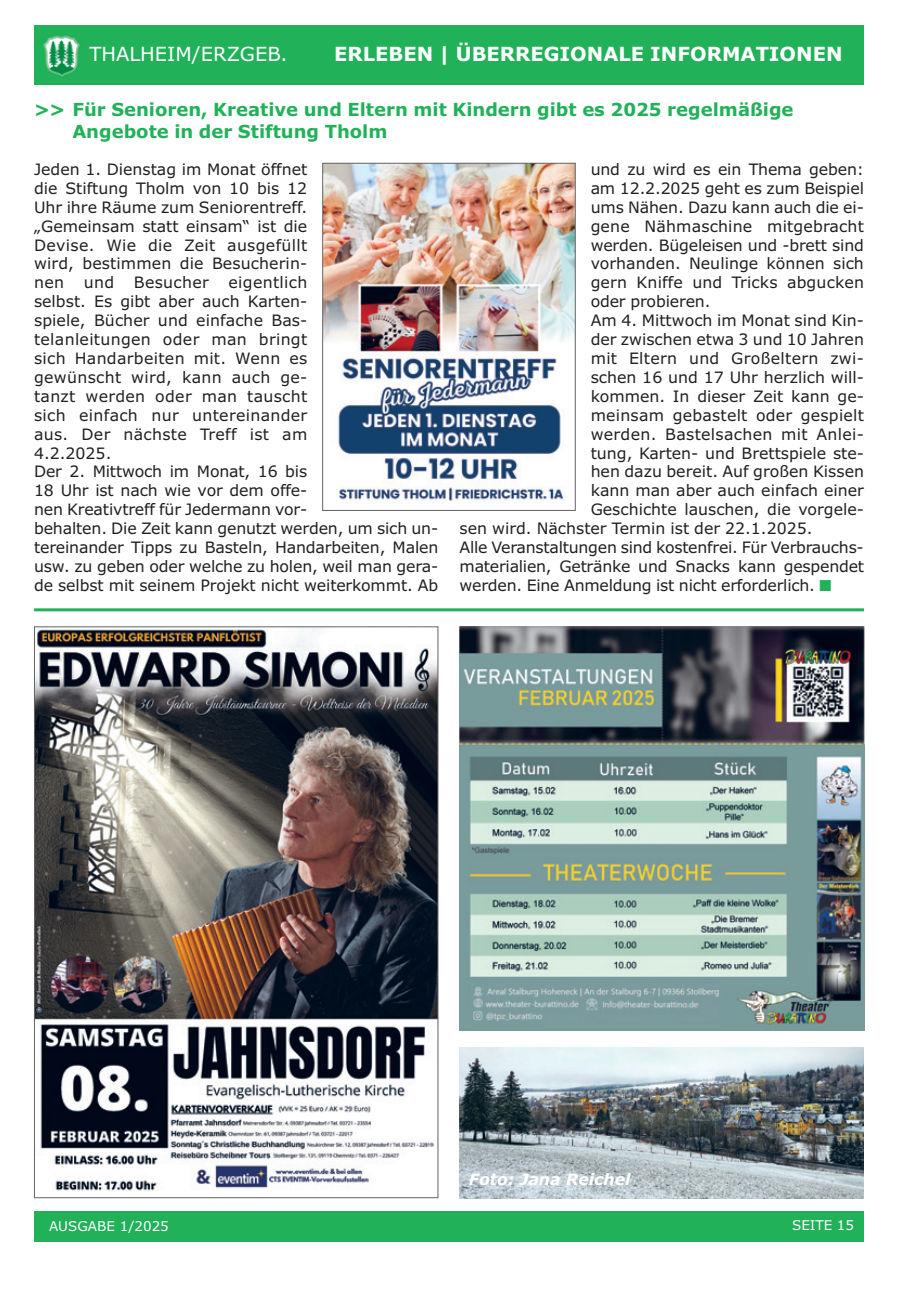
<style>
.page{position:relative;width:915px;height:1293px;background:#fff}
.page>*{position:absolute;margin:0;border:0;box-sizing:border-box;transform-origin:0 0}
.t1{font:700 19.5px "Verdana";color:#fff}
.t2{font:19.5px "Verdana";color:#fff}
.t3{font:700 18px/21.6px "Verdana";color:#21b259}
.t4{font:15.75px/18.9px "Verdana";color:#231f20;text-align:justify}
.t5{font:15.75px "Verdana";letter-spacing:.02em;color:#231f20}
.t6{font:italic 700 15.75px "Verdana";color:#fff}
.t7{font:13.5px "Verdana";color:#fff}
.s1{color:#21b259}
</style>
<div class="page">
<div style="left:34px;top:1211px;width:829px;height:31px;background:#21b259"></div>
<div style="left:34px;top:26px;width:829px;height:59px;background:#21b259"></div>
<img style="left:43px;top:35px;width:37px;height:42px">
<img style="left:324px;top:165px;width:249px;height:337px">
<div style="left:322px;top:163px;width:253px;height:348px;border:1px solid #636366"></div>
<img style="left:459px;top:626px;width:405px;height:404px">
<img style="left:36px;top:628px;width:400px;height:563px">
<hr style="left:34px;top:608px;width:829px;height:3px;background:#21b259">
<img style="left:459px;top:1047px;width:404px;height:151px">
<p class="t2" style="left:89px;top:46px;width:200px">THALHEIM/ERZGEB.</p>
<p class="t1" style="left:334px;top:46px;width:510px">ERLEBEN | ÜBERREGIONALE INFORMATIONEN</p>
<p class="t3" style="left:72px;top:100px;width:722px;text-indent:-38px">&gt;&gt; Für Senioren, Kreative und Eltern mit Kindern gibt es 2025 regelmäßige<br>Angebote in der Stiftung Tholm</p>
<p class="t4" style="left:34px;top:161px;width:275px">Jeden 1. Dienstag im Monat öffnet die Stiftung Tholm von 10 bis 12<br>Uhr ihre Räume zum Seniorentreff. „Gemeinsam statt einsam“ ist die Devise. Wie die Zeit ausgefüllt wird, bestimmen die Besucherin&shy;nen</p>
<p class="t4" style="left:590px;top:161px;width:275px">und zu wird es ein Thema geben:</p>
<p class="t4" style="left:590px;top:180px;width:275px">am 12.2.2025 geht es zum Beispiel</p>
<p class="t4" style="left:590px;top:199px;width:274px">ums Nähen. Dazu kann auch die ei-</p>
<p class="t4" style="left:590px;top:218px;width:275px">gene Nähmaschine mitgebracht</p>
<p class="t4" style="left:590px;top:237px;width:275px">werden. Bügeleisen und -brett sind</p>
<p class="t4" style="left:590px;top:256px;width:275px">vorhanden. Neulinge können sich</p>
<p class="t4" style="left:590px;top:274px;width:275px">gern Kniffe und Tricks abgucken</p>
<p class="t4" style="left:590px;top:293px;width:121px">oder probieren.</p>
<p class="t4" style="left:590px;top:312px;width:275px">Am 4. Mittwoch im Monat sind Kin-</p>
<p class="t4" style="left:590px;top:331px;width:275px">der zwischen etwa 3 und 10 Jahren</p>
<p class="t5" style="left:590px;top:352px;width:275px">mit Eltern und Großeltern zwi-</p>
<p class="t4" style="left:590px;top:369px;width:275px">schen 16 und 17 Uhr herzlich will-</p>
<p class="t4" style="left:590px;top:388px;width:275px">kommen. In dieser Zeit kann ge-</p>
<p class="t4" style="left:590px;top:407px;width:275px">meinsam gebastelt oder gespielt</p>
<p class="t5" style="left:590px;top:428px;width:275px">werden. Bastelsachen mit Anlei-</p>
<p class="t4" style="left:590px;top:445px;width:275px">tung, Karten- und Brettspiele ste-</p>
<p class="t4" style="left:590px;top:463px;width:275px">hen dazu bereit. Auf großen Kissen</p>
<p class="t4" style="left:590px;top:482px;width:275px">kann man aber auch einfach einer</p>
<p class="t4" style="left:590px;top:501px;width:275px">Geschichte lauschen, die vorgele-</p>
<p class="t4" style="left:459px;top:520px;width:354px">sen wird. Nächster Termin ist der 22.1.2025.</p>
<p class="t4" style="left:459px;top:539px;width:405px">Alle Veranstaltungen sind kostenfrei. Für Verbrauchs-</p>
<p class="t4" style="left:459px;top:558px;width:406px">materialien, Getränke und Snacks kann gespendet</p>
<p class="t4" style="left:459px;top:577px;width:373px">werden. Eine Anmeldung ist nicht erforderlich. <span class="s1">■</span></p>
<p class="t4" style="left:34px;top:274px;width:406px;text-align:left;text-indent:194px">eigentlich<br>selbst. Es gibt aber auch Karten-<br>spiele, Bücher und einfache Bas-<br>telanleitungen oder man bringt<br>sich Handarbeiten mit. Wenn es<br>gewünscht wird, kann auch ge-<br>tanzt werden oder man tauscht<br>sich einfach nur untereinander<br>aus. Der nächste Treff ist am<br>4.2.2025.<br>Der 2. Mittwoch im Monat, 16 bis<br>18 Uhr ist nach wie vor dem offe-<br>nen Kreativtreff für Jedermann vor-<br>behalten. Die Zeit kann genutzt werden, um sich un&shy;tereinander Tipps zu Basteln, Handarbeiten, Malen usw. zu geben oder welche zu holen, weil man gera&shy;de selbst mit seinem Projekt nicht weiterkommt. Ab</p>
<p class="t4" style="left:84px;top:274px;width:32px">und</p>
<p class="t5" style="left:134px;top:276px;width:76px">Besucher</p>
<p class="t6" style="left:468px;top:1170px;width:163px">Foto: Jana Reichel</p>
<p class="t7" style="left:49px;top:1220px;width:121px">AUSGABE 1/2025</p>
<p class="t7" style="left:791px;top:1220px;width:63px">SEITE 15</p>
</div>
